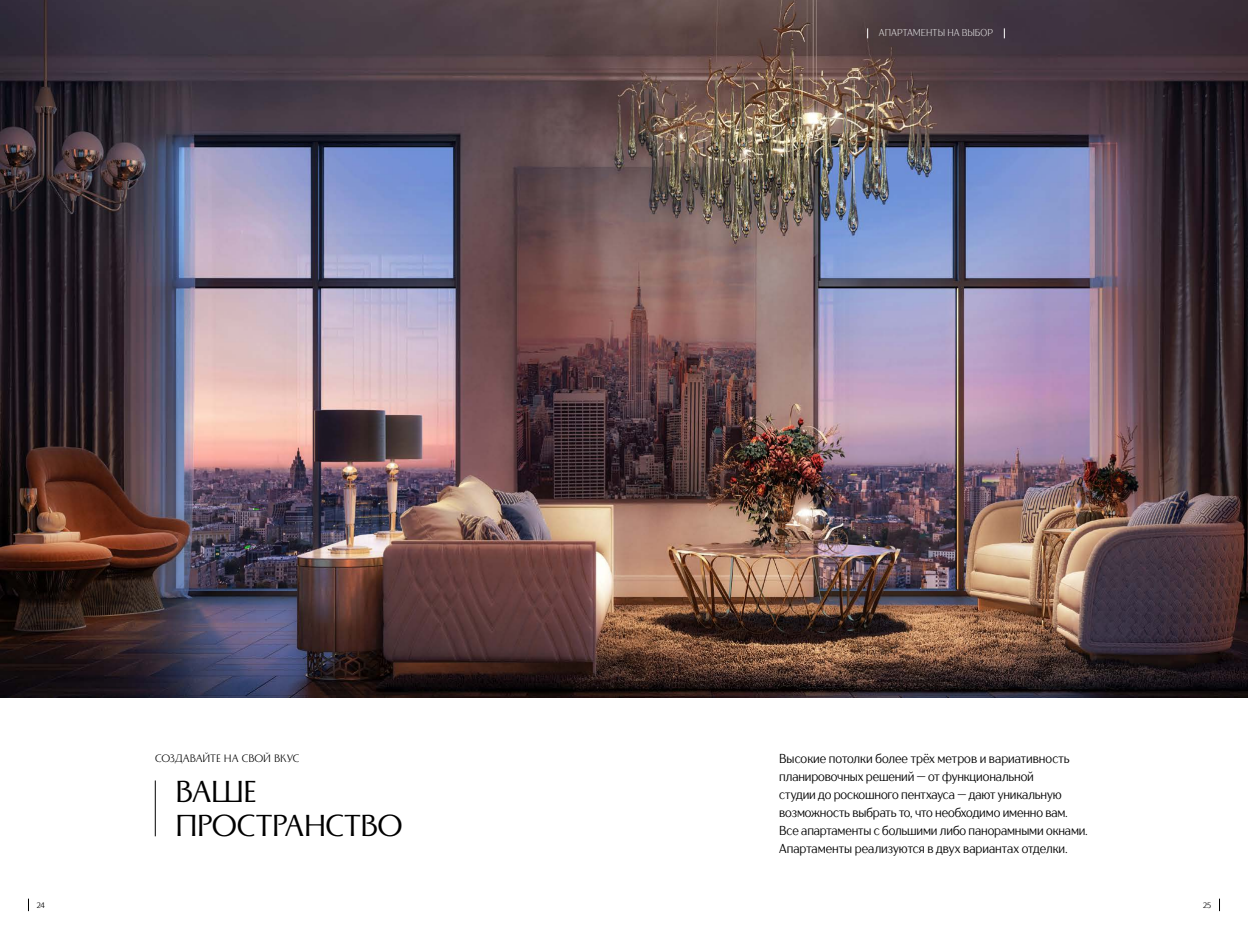
<style>
.page{position:relative;width:1248px;height:927px;background:#fff}
.page>*{position:absolute;margin:0;border:0;box-sizing:border-box;transform-origin:0 0}
.t1{font:34px/34px "Monterchi";letter-spacing:-.02em;color:#000}
.t2{font:13px/18px "TT Drugs Condensed";letter-spacing:-.01em;color:#000}
.t3{font:12px "Monterchi";letter-spacing:-.005em;color:#000}
.t4{font:300 10px "TT Drugs Condensed";letter-spacing:.005em;color:#fff}
.t5{font:8px "TT Drugs Condensed";color:#000}
</style>
<div class="page">
<img style="left:0;top:0;width:1247px;height:698px">
<hr style="left:155px;top:780px;width:1px;height:56px;background:#000">
<svg style="left:28px;top:899px;width:1px;height:12px"></svg>
<svg style="left:1219px;top:899px;width:1px;height:12px"></svg>
<p class="t3" style="left:155px;top:749px;width:146px">СОЗДАВАЙТЕ НА СВОЙ ВКУС</p>
<h1 class="t1" style="left:175px;top:773px;width:229px">ВАШЕ<br>ПРОСТРАНСТВО</h1>
<p class="t4" style="left:878px;top:26px;width:116px">АПАРТАМЕНТЫ НА ВЫБОР</p>
<p class="t2" style="left:779px;top:749px;width:310px">Высокие потолки более трёх метров и вариативность планировочных решений — от функциональной<br>студии до роскошного пентхауса — дают уникальную возможность выбрать то, что необходимо именно вам.<br>Все апартаменты с большими либо панорамными окнами.<br>Апартаменты реализуются в двух вариантах отделки.</p>
<p class="t5" style="left:37px;top:900px;width:10px">24</p>
<p class="t5" style="left:1202px;top:900px;width:10px">25</p>
</div>
